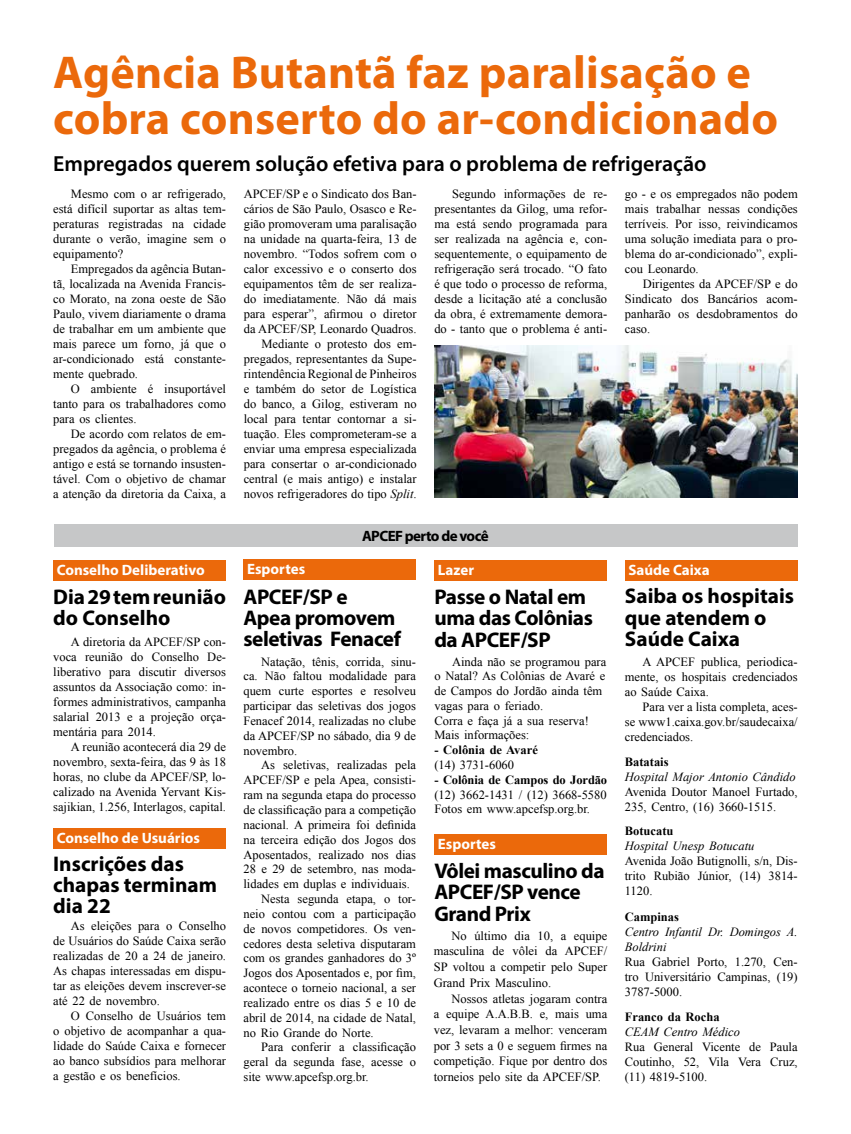
<style>
.page{position:relative;width:851px;height:1134px;background:#fff}
.page>*{position:absolute;margin:0;border:0;box-sizing:border-box;transform-origin:0 0}
.t1{font:700 46.25px/46.2px "Myriad Pro";letter-spacing:.005em;color:#eb690b}
.t2{font:600 21.88px "Myriad Pro";color:#000}
.t3{font:700 21.25px/21.2px "Myriad Pro";letter-spacing:-.02em;color:#000}
.t4{font:700 21.25px/21.2px "Myriad Pro";color:#000}
.t5{font:700 15px "Myriad Pro";color:#fff}
.t6{font:700 15px "Myriad Pro";letter-spacing:-.04em;color:#000}
.t7{font:12.5px/15px "Times New Roman";color:#000;text-align:justify}
.t8{font:italic 12.5px/15px "Times New Roman";color:#000}
.t9{font:700 12.5px "Times New Roman";color:#000}
.s1{font-style:italic}
</style>
<div class="page">
<div style="left:54px;top:524px;width:743px;height:23px;background:#c6c7c8"></div>
<div style="left:53px;top:560px;width:173px;height:20px;background:#eb690b"></div>
<div style="left:624px;top:560px;width:173px;height:20px;background:#eb690b"></div>
<div style="left:434px;top:560px;width:173px;height:20px;background:#eb690b"></div>
<div style="left:434px;top:834px;width:173px;height:20px;background:#eb690b"></div>
<div style="left:243px;top:559px;width:173px;height:21px;background:#eb690b"></div>
<img style="left:434px;top:346px;width:363px;height:152px">
<div style="left:53px;top:829px;width:173px;height:20px;background:#eb690b"></div>
<h1 class="t1" style="left:53px;top:48px;width:726px">Agência Butantã faz paralisação e cobra conserto do ar-condicionado</h1>
<h2 class="t2" style="left:53px;top:149px;width:654px">Empregados querem solução efetiva para o problema de refrigeração</h2>
<p class="t7" style="left:53px;top:186px;width:174px;text-indent:18px">Mesmo com o ar refrigerado, está difícil suportar as altas tem&shy;peraturas registradas na cidade durante o verão, imagine sem o equipamento?</p>
<p class="t7" style="left:53px;top:261px;width:174px;text-indent:18px">Empregados da agência Butan&shy;tã, localizada na Avenida Francis&shy;co Morato, na zona oeste de São Paulo, vivem diariamente o drama de trabalhar em um ambiente que mais parece um forno, já que o ar-condicionado está constante&shy;mente quebrado.</p>
<p class="t7" style="left:53px;top:381px;width:174px;text-indent:18px">O ambiente é insuportável tanto para os trabalhadores como para os clientes.</p>
<p class="t7" style="left:53px;top:426px;width:174px;text-indent:18px">De acordo com relatos de em&shy;pregados da agência, o problema é antigo e está se tornando insusten&shy;tável. Com o objetivo de chamar a atenção da diretoria da Caixa, a</p>
<p class="t7" style="left:244px;top:186px;width:174px;text-align:right">APCEF/SP e o Sindicato dos Ban&shy;cários de São Paulo, Osasco e Re&shy;gião promoveram uma paralisação na unidade na quarta-feira, 13 de novembro. “Todos sofrem com o calor excessivo e o conserto dos equipamentos têm de ser realiza&shy;do imediatamente. Não dá mais para esperar”, afirmou o diretor da APCEF/SP, Leonardo Quadros.<br>Mediante o protesto dos em&shy;pregados, representantes da Supe&shy;rintendência Regional de Pinheiros e também do setor de Logística do banco, a Gilog, estiveram no local para tentar contornar a si&shy;tuação. Eles comprometeram-se a enviar uma empresa especializada para consertar o ar-condicionado central (e mais antigo) e instalar novos refrigeradores do tipo <span class="s1">Split</span>.</p>
<p class="t7" style="left:434px;top:186px;width:174px;text-indent:18px">Segundo informações de re&shy;presentantes da Gilog, uma refor&shy;ma está sendo programada para ser realizada na agência e, con&shy;sequentemente, o equipamento de refrigeração será trocado. “O fato é que todo o processo de reforma, desde a licitação até a conclusão da obra, é extremamente demora&shy;do - tanto que o problema é anti-</p>
<p class="t7" style="left:625px;top:186px;width:174px">go - e os empregados não podem mais trabalhar nessas condições terríveis. Por isso, reivindicamos uma solução imediata para o pro&shy;blema do ar-condicionado”, expli&shy;cou Leonardo.</p>
<p class="t7" style="left:625px;top:276px;width:174px;text-indent:18px">Dirigentes da APCEF/SP e do Sindicato dos Bancários acom&shy;panharão os desdobramentos do caso.</p>
<p class="t6" style="left:362px;top:526px;width:128px">APCEF perto de você</p>
<p class="t5" style="left:57px;top:560px;width:149px">Conselho Deliberativo</p>
<p class="t5" style="left:438px;top:560px;width:38px">Lazer</p>
<p class="t5" style="left:628px;top:560px;width:83px">Saúde Caixa</p>
<p class="t5" style="left:247px;top:559px;width:60px">Esportes</p>
<h3 class="t3" style="left:243px;top:585px;width:159px">APCEF/SP e<br>Apea promovem seletivas Fenacef</h3>
<p class="t7" style="left:243px;top:654px;width:174px;text-indent:18px">Natação, tênis, corrida, sinu&shy;ca. Não faltou modalidade para quem curte esportes e resolveu participar das seletivas dos jogos Fenacef 2014, realizadas no clube da APCEF/SP no sábado, dia 9 de novembro.</p>
<p class="t7" style="left:261px;top:758px;width:156px">As seletivas, realizadas pela</p>
<p class="t7" style="left:243px;top:772px;width:174px">APCEF/SP e pela Apea, consisti-</p>
<p class="t7" style="left:243px;top:787px;width:174px">ram na segunda etapa do processo</p>
<p class="t7" style="left:243px;top:802px;width:174px">de classificação para a competição</p>
<p class="t7" style="left:243px;top:817px;width:174px">nacional. A primeira foi definida</p>
<p class="t7" style="left:243px;top:832px;width:174px">na terceira edição dos Jogos dos</p>
<p class="t7" style="left:243px;top:847px;width:174px">Aposentados, realizado nos dias</p>
<p class="t7" style="left:243px;top:861px;width:174px">28 e 29 de setembro, nas moda-</p>
<p class="t7" style="left:243px;top:876px;width:168px">lidades em duplas e individuais.</p>
<p class="t7" style="left:261px;top:891px;width:156px">Nesta segunda etapa, o tor-</p>
<p class="t7" style="left:243px;top:906px;width:174px">neio contou com a participação</p>
<p class="t7" style="left:243px;top:921px;width:174px">de novos competidores. Os ven-</p>
<p class="t7" style="left:243px;top:936px;width:174px">cedores desta seletiva disputaram</p>
<p class="t7" style="left:243px;top:950px;width:174px">com os grandes ganhadores do 3º</p>
<p class="t7" style="left:243px;top:965px;width:174px">Jogos dos Aposentados e, por fim,</p>
<p class="t7" style="left:243px;top:980px;width:174px">acontece o torneio nacional, a ser</p>
<p class="t7" style="left:243px;top:995px;width:174px">realizado entre os dias 5 e 10 de</p>
<p class="t7" style="left:243px;top:1010px;width:174px">abril de 2014, na cidade de Natal,</p>
<p class="t7" style="left:243px;top:1025px;width:132px">no Rio Grande do Norte.</p>
<p class="t7" style="left:261px;top:1039px;width:156px">Para conferir a classificação</p>
<p class="t7" style="left:243px;top:1054px;width:174px">geral da segunda fase, acesse o</p>
<p class="t7" style="left:243px;top:1069px;width:127px">site www.apcefsp.org.br.</p>
<h3 class="t4" style="left:624px;top:585px;width:171px">Saiba os hospitais que atendem o<br>Saúde Caixa</h3>
<p class="t7" style="left:624px;top:654px;width:174px;text-indent:18px">A APCEF publica, periodica&shy;mente, os hospitais credenciados ao Saúde Caixa.</p>
<p class="t7" style="left:624px;top:699px;width:174px;text-indent:18px">Para ver a lista completa, aces&shy;se www1.caixa.gov.br/saudecaixa/ credenciados.</p>
<p class="t9" style="left:624px;top:753px;width:45px">Batatais</p>
<p class="t8" style="left:624px;top:769px;width:172px">Hospital Major Antonio Cândido</p>
<p class="t7" style="left:624px;top:784px;width:174px">Avenida Doutor Manoel Furtado,<br>235, Centro, (16) 3660-1515.</p>
<p class="t9" style="left:624px;top:822px;width:50px">Botucatu</p>
<p class="t8" style="left:624px;top:838px;width:131px">Hospital Unesp Botucatu</p>
<p class="t7" style="left:624px;top:853px;width:174px">Avenida João Butignolli, s/n, Dis&shy;trito Rubião Júnior, (14) 3814- 1120.</p>
<p class="t9" style="left:624px;top:908px;width:56px">Campinas</p>
<p class="t8" style="left:624px;top:924px;width:174px">Centro Infantil Dr. Domingos A.<br>Boldrini</p>
<p class="t7" style="left:624px;top:954px;width:174px">Rua Gabriel Porto, 1.270, Cen&shy;tro Universitário Campinas, (19)<br>3787-5000.</p>
<p class="t9" style="left:624px;top:1008px;width:96px">Franco da Rocha</p>
<p class="t8" style="left:624px;top:1024px;width:117px">CEAM Centro Médico</p>
<p class="t7" style="left:624px;top:1039px;width:174px">Rua General Vicente de Paula Coutinho, 52, Vila Vera Cruz, (11) 4819-5100.</p>
<h3 class="t3" style="left:434px;top:585px;width:160px">Passe o Natal em uma das Colônias da APCEF/SP</h3>
<h3 class="t4" style="left:53px;top:585px;width:174px">Dia 29 tem reunião do Conselho</h3>
<p class="t7" style="left:53px;top:634px;width:174px;text-indent:18px">A diretoria da APCEF/SP con&shy;voca reunião do Conselho De&shy;liberativo para discutir diversos assuntos da Associação como: in&shy;formes administrativos, campanha salarial 2013 e a projeção orça&shy;mentária para 2014.</p>
<p class="t7" style="left:53px;top:739px;width:174px;text-indent:18px">A reunião acontecerá dia 29 de novembro, sexta-feira, das 9 às 18 horas, no clube da APCEF/SP, lo&shy;calizado na Avenida Yervant Kis&shy;sajikian, 1.256, Interlagos, capital.</p>
<p class="t7" style="left:434px;top:654px;width:173px;text-align:left;text-indent:18px">Ainda não se programou para o Natal? As Colônias de Avaré e de Campos do Jordão ainda têm vagas para o feriado.<br>Corra e faça já a sua reserva!<br>Mais informações:</p>
<p class="t9" style="left:434px;top:741px;width:105px">- Colônia de Avaré</p>
<p class="t7" style="left:434px;top:757px;width:81px">(14) 3731-6060</p>
<p class="t9" style="left:434px;top:771px;width:174px">- Colônia de Campos do Jordão</p>
<p class="t7" style="left:434px;top:787px;width:174px">(12) 3662-1431 / (12) 3668-5580<br>Fotos em www.apcefsp.org.br.</p>
<p class="t5" style="left:57px;top:828px;width:145px">Conselho de Usuários</p>
<h3 class="t4" style="left:53px;top:852px;width:165px">Inscrições das chapas terminam dia 22</h3>
<p class="t7" style="left:53px;top:918px;width:174px;text-indent:18px">As eleições para o Conselho de Usuários do Saúde Caixa serão realizadas de 20 a 24 de janeiro.<br>As chapas interessadas em dispu&shy;tar as eleições devem inscrever-se até 22 de novembro.</p>
<p class="t7" style="left:53px;top:1008px;width:174px;text-indent:18px">O Conselho de Usuários tem o objetivo de acompanhar a qua&shy;lidade do Saúde Caixa e fornecer ao banco subsídios para melhorar a gestão e os benefícios.</p>
<p class="t5" style="left:438px;top:834px;width:60px">Esportes</p>
<h3 class="t3" style="left:434px;top:860px;width:172px">Vôlei masculino da<br>APCEF/SP vence<br>Grand Prix</h3>
<p class="t7" style="left:433px;top:927px;width:175px;line-height:15.6px;text-indent:18px">No último dia 10, a equipe masculina de vôlei da APCEF/ SP voltou a competir pelo Super Grand Prix Masculino.</p>
<p class="t7" style="left:433px;top:990px;width:175px;line-height:15.6px;text-indent:18px">Nossos atletas jogaram contra a equipe A.A.B.B. e, mais uma vez, levaram a melhor: venceram por 3 sets a 0 e seguem firmes na competição. Fique por dentro dos torneios pelo site da APCEF/SP.</p>
</div>
